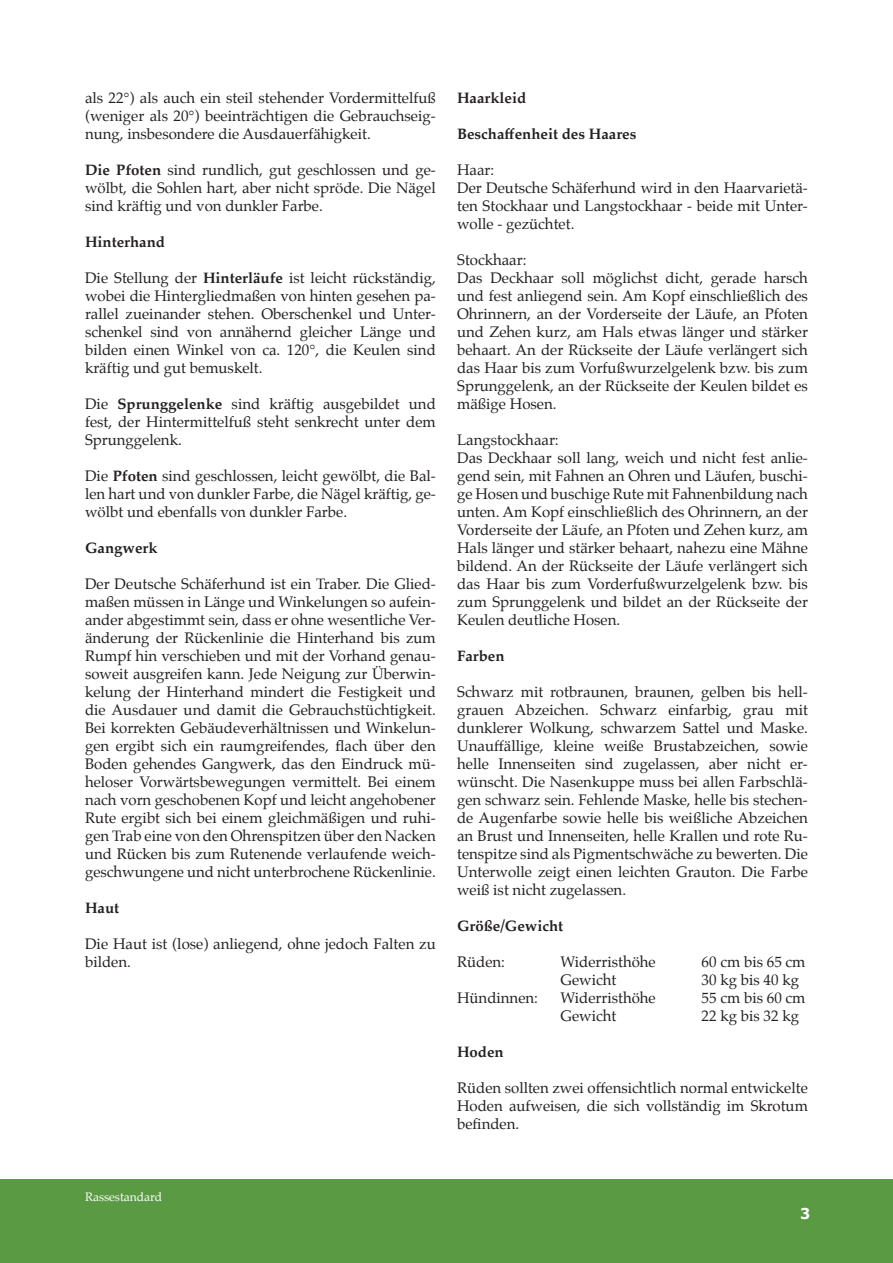
<style>
.page{position:relative;width:893px;height:1263px;background:#fff}
.page>*{position:absolute;margin:0;border:0;box-sizing:border-box;transform-origin:0 0}
.t1{font:15px/18px "Palatino";color:#231f20;text-align:justify}
.t2{font:700 15px "Palatino";color:#231f20}
.t3{font:700 15px "Tahoma";color:#fff}
.t4{font:12px "Palatino";color:#fff}
.s1{font-weight:700}
</style>
<div class="page">
<div style="left:0;top:1180px;width:893px;height:83px;background:#5a9a43"></div>
<p class="t1" style="left:85px;top:89px;width:352px">als 22°) als auch ein steil stehender Vordermittelfuß (weniger als 20°) beeinträchtigen die Gebrauchseig&shy;nung, insbesondere die Ausdauerfähigkeit.</p>
<p class="t1" style="left:85px;top:161px;width:352px"><span class="s1">Die Pfoten</span> sind rundlich, gut geschlossen und ge&shy;wölbt, die Sohlen hart, aber nicht spröde. Die Nägel sind kräftig und von dunkler Farbe.</p>
<p class="t2" style="left:85px;top:229px;width:81px">Hinterhand</p>
<p class="t1" style="left:85px;top:269px;width:352px">Die Stellung der <span class="s1">Hinterläufe</span> ist leicht rückständig, wobei die Hintergliedmaßen von hinten gesehen pa&shy;rallel zueinander stehen. Oberschenkel und Unter&shy;schenkel sind von annähernd gleicher Länge und bilden einen Winkel von ca. 120°, die Keulen sind kräftig und gut bemuskelt.</p>
<p class="t1" style="left:85px;top:395px;width:352px">Die <span class="s1">Sprunggelenke</span> sind kräftig ausgebildet und fest, der Hintermittelfuß steht senkrecht unter dem Sprunggelenk.</p>
<p class="t1" style="left:85px;top:467px;width:352px">Die <span class="s1">Pfoten</span> sind geschlossen, leicht gewölbt, die Bal&shy;len hart und von dunkler Farbe, die Nägel kräftig, ge&shy;wölbt und ebenfalls von dunkler Farbe.</p>
<p class="t2" style="left:85px;top:535px;width:74px">Gangwerk</p>
<p class="t1" style="left:85px;top:575px;width:352px">Der Deutsche Schäferhund ist ein Traber. Die Glied&shy;maßen müssen in Länge und Winkelungen so aufein&shy;ander abgestimmt sein, dass er ohne wesentliche Ver&shy;änderung der Rückenlinie die Hinterhand bis zum Rumpf hin verschieben und mit der Vorhand genau&shy;soweit ausgreifen kann. Jede Neigung zur Überwin&shy;kelung der Hinterhand mindert die Festigkeit und die Ausdauer und damit die Gebrauchstüchtigkeit.<br>Bei korrekten Gebäudeverhältnissen und Winkelun&shy;gen ergibt sich ein raumgreifendes, flach über den Boden gehendes Gangwerk, das den Eindruck mü&shy;heloser Vorwärtsbewegungen vermittelt. Bei einem nach vorn geschobenen Kopf und leicht angehobener Rute ergibt sich bei einem gleichmäßigen und ruhi&shy;gen Trab eine von den Ohrenspitzen über den Nacken und Rücken bis zum Rutenende verlaufende weich&shy;geschwungene und nicht unterbrochene Rückenlinie.</p>
<p class="t2" style="left:85px;top:895px;width:36px">Haut</p>
<p class="t1" style="left:85px;top:935px;width:352px">Die Haut ist (lose) anliegend, ohne jedoch Falten zu bilden.</p>
<p class="t2" style="left:457px;top:85px;width:71px">Haarkleid</p>
<p class="t2" style="left:457px;top:121px;width:181px">Beschaffenheit des Haares</p>
<p class="t1" style="left:457px;top:161px;width:352px;text-align:left">Haar:<br>Der Deutsche Schäferhund wird in den Haarvarietä&shy;ten Stockhaar und Langstockhaar - beide mit Unter&shy;wolle - gezüchtet.</p>
<p class="t1" style="left:457px;top:251px;width:352px;text-align:left">Stockhaar:<br>Das Deckhaar soll möglichst dicht, gerade harsch und fest anliegend sein. Am Kopf einschließlich des Ohrinnern, an der Vorderseite der Läufe, an Pfoten und Zehen kurz, am Hals etwas länger und stärker behaart. An der Rückseite der Läufe verlängert sich das Haar bis zum Vorfußwurzelgelenk bzw. bis zum Sprunggelenk, an der Rückseite der Keulen bildet es mäßige Hosen.</p>
<p class="t1" style="left:457px;top:431px;width:352px;text-align:left">Langstockhaar:<br>Das Deckhaar soll lang, weich und nicht fest anlie&shy;gend sein, mit Fahnen an Ohren und Läufen, buschi&shy;ge Hosen und buschige Rute mit Fahnenbildung nach unten. Am Kopf einschließlich des Ohrinnern, an der Vorderseite der Läufe, an Pfoten und Zehen kurz, am Hals länger und stärker behaart, nahezu eine Mähne bildend. An der Rückseite der Läufe verlängert sich das Haar bis zum Vorderfußwurzelgelenk bzw. bis zum Sprunggelenk und bildet an der Rückseite der Keulen deutliche Hosen.</p>
<p class="t2" style="left:457px;top:643px;width:49px">Farben</p>
<p class="t1" style="left:457px;top:683px;width:352px">Schwarz mit rotbraunen, braunen, gelben bis hell&shy;grauen Abzeichen. Schwarz einfarbig, grau mit dunklerer Wolkung, schwarzem Sattel und Maske.<br>Unauffällige, kleine weiße Brustabzeichen, sowie helle Innenseiten sind zugelassen, aber nicht er&shy;wünscht. Die Nasenkuppe muss bei allen Farbschlä&shy;gen schwarz sein. Fehlende Maske, helle bis stechen&shy;de Augenfarbe sowie helle bis weißliche Abzeichen an Brust und Innenseiten, helle Krallen und rote Ru&shy;tenspitze sind als Pigmentschwäche zu bewerten. Die Unterwolle zeigt einen leichten Grauton. Die Farbe weiß ist nicht zugelassen.</p>
<p class="t2" style="left:457px;top:913px;width:108px">Größe/Gewicht</p>
<p class="t1" style="left:457px;top:953px;width:49px">Rüden:</p>
<p class="t1" style="left:561px;top:953px;width:97px">Widerristhöhe</p>
<p class="t1" style="left:702px;top:953px;width:105px">60 cm bis 65 cm</p>
<p class="t1" style="left:561px;top:971px;width:57px">Gewicht</p>
<p class="t1" style="left:702px;top:971px;width:99px">30 kg bis 40 kg</p>
<p class="t1" style="left:457px;top:989px;width:82px">Hündinnen:</p>
<p class="t1" style="left:561px;top:989px;width:97px">Widerristhöhe</p>
<p class="t1" style="left:702px;top:989px;width:105px">55 cm bis 60 cm</p>
<p class="t1" style="left:561px;top:1007px;width:57px">Gewicht</p>
<p class="t1" style="left:702px;top:1007px;width:99px">22 kg bis 32 kg</p>
<p class="t2" style="left:457px;top:1039px;width:48px">Hoden</p>
<p class="t1" style="left:457px;top:1079px;width:352px">Rüden sollten zwei offensichtlich normal entwickelte Hoden aufweisen, die sich vollständig im Skrotum befinden.</p>
<p class="t4" style="left:85px;top:1187px;width:79px">Rassestandard</p>
<p class="t3" style="left:800px;top:1203px;width:11px">3</p>
</div>
